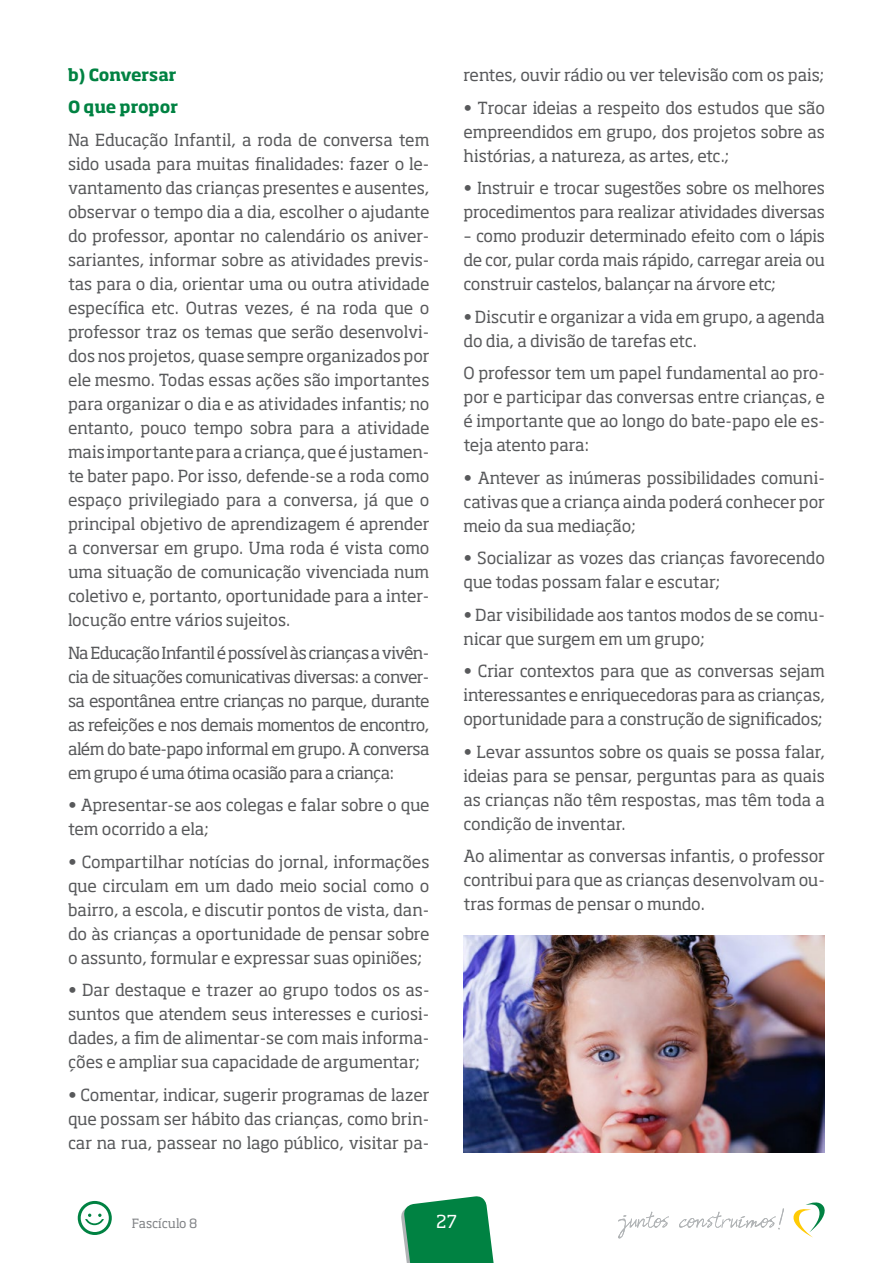
<style>
.page{position:relative;width:893px;height:1263px;background:#fff}
.page>*{position:absolute;margin:0;border:0;box-sizing:border-box;transform-origin:0 0}
.t1{font:17.7px "Soho Std";color:#fff}
.t2{font:16.5px/24px "Soho Std";letter-spacing:-.01em;color:#58595b;text-align:justify}
.t3{font:700 16.5px/32.5px "Soho Std";letter-spacing:-.005em;color:#008242}
.t4{font:12.6px "Soho Std";letter-spacing:-.01em;color:#808285}
</style>
<div class="page">
<svg style="left:401px;top:1196px;width:93px;height:67px;background:#28945f"></svg>
<svg style="left:793px;top:1202px;width:32px;height:35px"></svg>
<svg style="left:618px;top:1208px;width:166px;height:30px"></svg>
<svg style="left:78px;top:1201px;width:34px;height:34px"></svg>
<img style="left:464px;top:935px;width:361px;height:217px">
<p class="t3" style="left:68px;top:58px;width:112px">b) Conversar<br>O que propor</p>
<p class="t2" style="left:68px;top:128px;width:363px">Na Educação Infantil, a roda de conversa tem sido usada para muitas finalidades: fazer o le&shy;vantamento das crianças presentes e ausentes, observar o tempo dia a dia, escolher o ajudante do professor, apontar no calendário os aniver&shy;sariantes, informar sobre as atividades previs&shy;tas para o dia, orientar uma ou outra atividade específica etc. Outras vezes, é na roda que o professor traz os temas que serão desenvolvi&shy;dos nos projetos, quase sempre organizados por ele mesmo. Todas essas ações são importantes para organizar o dia e as atividades infantis; no entanto, pouco tempo sobra para a atividade mais importante para a criança, que é justamen&shy;te bater papo. Por isso, defende-se a roda como espaço privilegiado para a conversa, já que o principal objetivo de aprendizagem é aprender a conversar em grupo. Uma roda é vista como uma situação de comunicação vivenciada num coletivo e, portanto, oportunidade para a inter&shy;locução entre vários sujeitos.</p>
<p class="t2" style="left:68px;top:640px;width:363px">Na Educação Infantil é possível às crianças a vivên&shy;cia de situações comunicativas diversas: a conver&shy;sa espontânea entre crianças no parque, durante as refeições e nos demais momentos de encontro, além do bate-papo informal em grupo. A conversa em grupo é uma ótima ocasião para a criança:</p>
<p class="t2" style="left:68px;top:793px;width:363px">• Apresentar-se aos colegas e falar sobre o que tem ocorrido a ela;</p>
<p class="t2" style="left:68px;top:849px;width:363px">• Compartilhar notícias do jornal, informações que circulam em um dado meio social como o bairro, a escola, e discutir pontos de vista, dan&shy;do às crianças a oportunidade de pensar sobre o assunto, formular e expressar suas opiniões;</p>
<p class="t2" style="left:68px;top:978px;width:363px">• Dar destaque e trazer ao grupo todos os as&shy;suntos que atendem seus interesses e curiosi&shy;dades, a fim de alimentar-se com mais informa&shy;ções e ampliar sua capacidade de argumentar;</p>
<p class="t2" style="left:68px;top:1082px;width:363px">• Comentar, indicar, sugerir programas de lazer que possam ser hábito das crianças, como brin&shy;car na rua, passear no lago público, visitar pa-</p>
<p class="t2" style="left:463px;top:63px;width:362px">rentes, ouvir rádio ou ver televisão com os pais;</p>
<p class="t2" style="left:463px;top:95px;width:363px">• Trocar ideias a respeito dos estudos que são empreendidos em grupo, dos projetos sobre as histórias, a natureza, as artes, etc.;</p>
<p class="t2" style="left:463px;top:176px;width:363px">• Instruir e trocar sugestões sobre os melhores procedimentos para realizar atividades diversas</p>
<p class="t2" style="left:463px;top:224px;width:363px">– como produzir determinado efeito com o lápis de cor, pular corda mais rápido, carregar areia ou construir castelos, balançar na árvore etc;</p>
<p class="t2" style="left:463px;top:304px;width:363px">• Discutir e organizar a vida em grupo, a agenda do dia, a divisão de tarefas etc.</p>
<p class="t2" style="left:463px;top:361px;width:363px">O professor tem um papel fundamental ao pro&shy;por e participar das conversas entre crianças, e é importante que ao longo do bate-papo ele es&shy;teja atento para:</p>
<p class="t2" style="left:463px;top:465px;width:363px">• Antever as inúmeras possibilidades comuni&shy;cativas que a criança ainda poderá conhecer por meio da sua mediação;</p>
<p class="t2" style="left:463px;top:546px;width:363px">• Socializar as vozes das crianças favorecendo que todas possam falar e escutar;</p>
<p class="t2" style="left:463px;top:602px;width:363px">• Dar visibilidade aos tantos modos de se comu&shy;nicar que surgem em um grupo;</p>
<p class="t2" style="left:463px;top:659px;width:363px">• Criar contextos para que as conversas sejam interessantes e enriquecedoras para as crianças, oportunidade para a construção de significados;</p>
<p class="t2" style="left:463px;top:739px;width:363px">• Levar assuntos sobre os quais se possa falar, ideias para se pensar, perguntas para as quais as crianças não têm respostas, mas têm toda a condição de inventar.</p>
<p class="t2" style="left:463px;top:844px;width:363px">Ao alimentar as conversas infantis, o professor contribui para que as crianças desenvolvam ou&shy;tras formas de pensar o mundo.</p>
<p class="t4" style="left:132px;top:1215px;width:67px">Fascículo 8</p>
<p class="t1" style="left:436px;top:1210px;width:22px">27</p>
</div>
